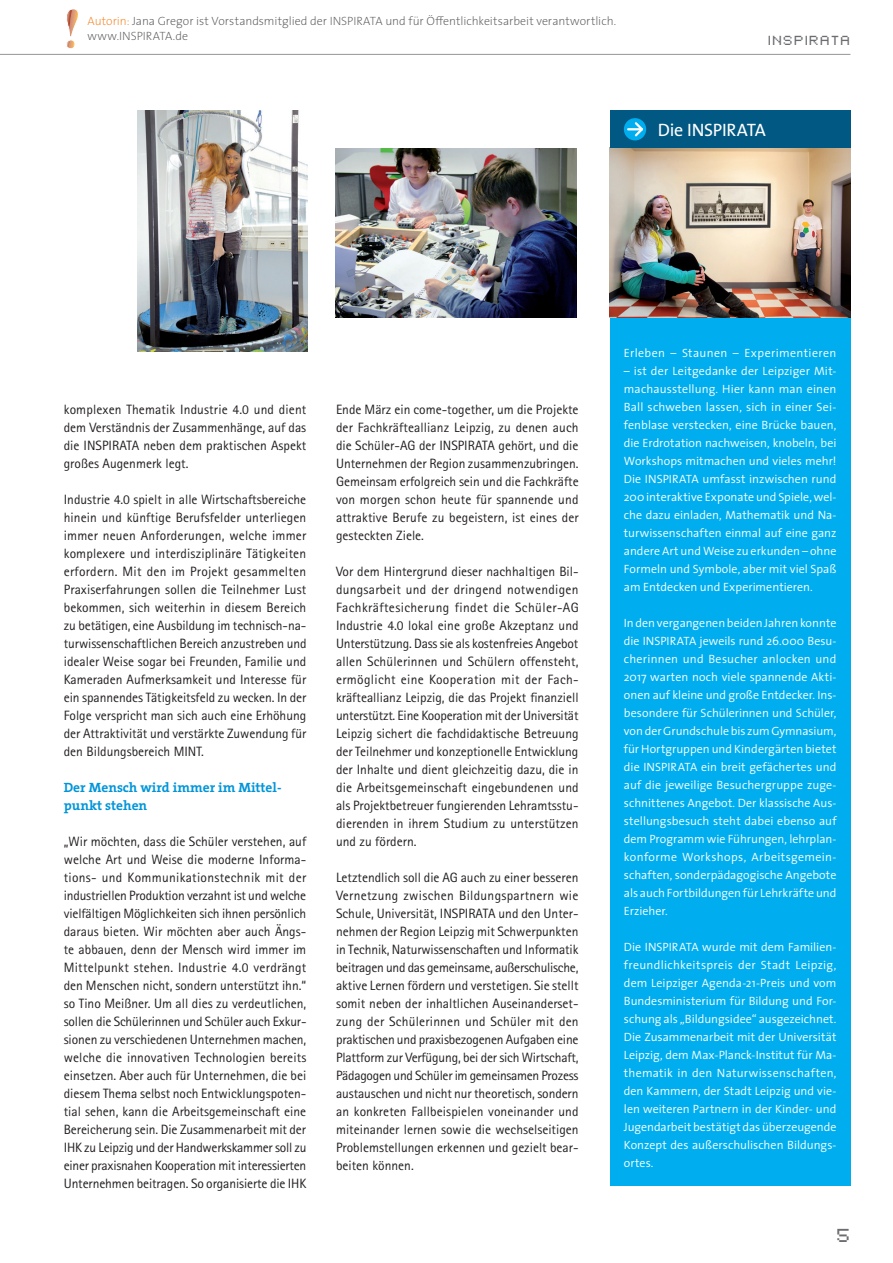
<style>
.page{position:relative;width:893px;height:1263px;background:#fff}
.page>*{position:absolute;margin:0;border:0;box-sizing:border-box;transform-origin:0 0}
.t1{font:18px "The Sans";letter-spacing:-.01em;color:#fff}
.t2{font:15px "Pixel FJ8 pt 1 Normal";color:#6c6d70}
.t3{font:13.5px/18px "Rotis Sans Serif";color:#231f20;text-align:justify}
.t4{font:700 13.5px/18px "The Serif";color:#0095d9}
.t5{font:300 12px/18px "The Sans";letter-spacing:.005em;color:#fff;text-align:justify}
.t6{font:200 12px/15px "The Sans";color:#57585a}
.t7{font:200 12px "The Sans";letter-spacing:.005em;color:#fff}
.t8{font:300 12px "The Sans";letter-spacing:.03em;color:#fff}
.t9{font:10.5px "Pixel FJ8 pt 1 Normal";letter-spacing:.16em;color:#6c6d70}
.s1{color:#f58220}
</style>
<div class="page">
<svg style="left:66px;top:9px;width:12px;height:40px"></svg>
<div style="left:610px;top:138px;width:240px;height:1048px;background:#00aeef"></div>
<img style="left:610px;top:148px;width:240px;height:169px">
<div style="left:610px;top:111px;width:240px;height:37px;background:#005883"></div>
<svg style="left:624px;top:118px;width:22px;height:22px"></svg>
<svg style="left:628px;top:120px;width:17px;height:18px"></svg>
<hr style="left:0;top:54px;width:850px;height:1px;background:#939598">
<img style="left:336px;top:148px;width:240px;height:170px">
<img style="left:137px;top:111px;width:171px;height:240px">
<p class="t6" style="left:88px;top:14px;width:530px"><span class="s1">Autorin:</span> Jana Gregor ist Vorstandsmitglied der INSPIRATA und für Öffentlichkeitsarbeit verantwortlich. www.INSPIRATA.de</p>
<p class="t9" style="left:769px;top:32px;width:83px">INSPIRATA</p>
<h1 class="t1" style="left:658px;top:115px;width:110px">Die INSPIRATA</h1>
<p class="t3" style="left:64px;top:400px;width:244px">komplexen Thematik Industrie 4.0 und dient dem Verständnis der Zusammenhänge, auf das die INSPIRATA neben dem praktischen Aspekt großes Augenmerk legt.</p>
<p class="t3" style="left:64px;top:490px;width:244px">Industrie 4.0 spielt in alle Wirtschaftsbereiche hinein und künftige Berufsfelder unterliegen immer neuen Anforderungen, welche immer komplexere und interdisziplinäre Tätigkeiten erfordern. Mit den im Projekt gesammelten Praxiserfahrungen sollen die Teilnehmer Lust bekommen, sich weiterhin in diesem Bereich zu betätigen, eine Ausbildung im technisch-na&shy;turwissenschaftlichen Bereich anzustreben und idealer Weise sogar bei Freunden, Familie und Kameraden Aufmerksamkeit und Interesse für ein spannendes Tätigkeitsfeld zu wecken. In der Folge verspricht man sich auch eine Erhöhung der Attraktivität und verstärkte Zuwendung für den Bildungsbereich MINT.</p>
<p class="t4" style="left:64px;top:778px;width:219px">Der Mensch wird immer im Mittel&shy;punkt stehen</p>
<p class="t3" style="left:64px;top:832px;width:244px">„Wir möchten, dass die Schüler verstehen, auf welche Art und Weise die moderne Informa&shy;tions- und Kommunikationstechnik mit der industriellen Produktion verzahnt ist und welche vielfältigen Möglichkeiten sich ihnen persönlich daraus bieten. Wir möchten aber auch Ängs&shy;te abbauen, denn der Mensch wird immer im Mittelpunkt stehen. Industrie 4.0 verdrängt den Menschen nicht, sondern unterstützt ihn.“ so Tino Meißner. Um all dies zu verdeutlichen, sollen die Schülerinnen und Schüler auch Exkur&shy;sionen zu verschiedenen Unternehmen machen, welche die innovativen Technologien bereits einsetzen. Aber auch für Unternehmen, die bei diesem Thema selbst noch Entwicklungspoten&shy;tial sehen, kann die Arbeitsgemeinschaft eine Bereicherung sein. Die Zusammenarbeit mit der IHK zu Leipzig und der Handwerkskammer soll zu einer praxisnahen Kooperation mit interessierten Unternehmen beitragen. So organisierte die IHK</p>
<p class="t3" style="left:336px;top:400px;width:244px">Ende März ein come-together, um die Projekte der Fachkräfteallianz Leipzig, zu denen auch die Schüler-AG der INSPIRATA gehört, und die Unternehmen der Region zusammenzubringen.<br>Gemeinsam erfolgreich sein und die Fachkräfte von morgen schon heute für spannende und attraktive Berufe zu begeistern, ist eines der gesteckten Ziele.</p>
<p class="t3" style="left:336px;top:562px;width:244px">Vor dem Hintergrund dieser nachhaltigen Bil&shy;dungsarbeit und der dringend notwendigen Fachkräftesicherung findet die Schüler-AG Industrie 4.0 lokal eine große Akzeptanz und Unterstützung. Dass sie als kostenfreies Angebot allen Schülerinnen und Schülern offensteht, ermöglicht eine Kooperation mit der Fach&shy;kräfteallianz Leipzig, die das Projekt finanziell unterstützt. Eine Kooperation mit der Universität Leipzig sichert die fachdidaktische Betreuung der Teilnehmer und konzeptionelle Entwicklung der Inhalte und dient gleichzeitig dazu, die in die Arbeitsgemeinschaft eingebundenen und als Projektbetreuer fungierenden Lehramtsstu&shy;dierenden in ihrem Studium zu unterstützen und zu fördern.</p>
<p class="t3" style="left:336px;top:868px;width:244px">Letztendlich soll die AG auch zu einer besseren Vernetzung zwischen Bildungspartnern wie Schule, Universität, INSPIRATA und den Unter&shy;nehmen der Region Leipzig mit Schwerpunkten in Technik, Naturwissenschaften und Informatik beitragen und das gemeinsame, außerschulische, aktive Lernen fördern und verstetigen. Sie stellt somit neben der inhaltlichen Auseinanderset&shy;zung der Schülerinnen und Schüler mit den praktischen und praxisbezogenen Aufgaben eine Plattform zur Verfügung, bei der sich Wirtschaft, Pädagogen und Schüler im gemeinsamen Prozess austauschen und nicht nur theoretisch, sondern an konkreten Fallbeispielen voneinander und miteinander lernen sowie die wechselseitigen Problemstellungen erkennen und gezielt bear&shy;beiten können.</p>
<p class="t8" style="left:624px;top:342px;width:214px">Erleben – Staunen – Experimentieren</p>
<p class="t5" style="left:624px;top:361px;width:214px">– ist der Leitgedanke der Leipziger Mit&shy;machausstellung. Hier kann man einen Ball schweben lassen, sich in einer Sei&shy;fenblase verstecken, eine Brücke bauen, die Erdrotation nachweisen, knobeln, bei Workshops mitmachen und vieles mehr!<br>Die INSPIRATA umfasst inzwischen rund 200 interaktive Exponate und Spiele, wel&shy;che dazu einladen, Mathematik und Na&shy;turwissenschaften einmal auf eine ganz andere Art und Weise zu erkunden – ohne Formeln und Symbole, aber mit viel Spaß am Entdecken und Experimentieren.</p>
<p class="t5" style="left:624px;top:613px;width:214px">In den vergangenen beiden Jahren konnte die INSPIRATA jeweils rund 26.000 Besu&shy;cherinnen und Besucher anlocken und 2017 warten noch viele spannende Akti&shy;onen auf kleine und große Entdecker. Ins&shy;besondere für Schülerinnen und Schüler, von der Grundschule bis zum Gymnasium, für Hortgruppen und Kindergärten bietet die INSPIRATA ein breit gefächertes und auf die jeweilige Besuchergruppe zuge&shy;schnittenes Angebot. Der klassische Aus&shy;stellungsbesuch steht dabei ebenso auf dem Programm wie Führungen, lehrplan&shy;konforme Workshops, Arbeitsgemein&shy;schaften, sonderpädagogische Angebote als auch Fortbildungen für Lehrkräfte und Erzieher.</p>
<p class="t5" style="left:624px;top:937px;width:214px">Die INSPIRATA wurde mit dem Familien&shy;freundlichkeitspreis der Stadt Leipzig, dem Leipziger Agenda-21-Preis und vom Bundesministerium für Bildung und For&shy;schung als „Bildungsidee“ ausgezeichnet.<br>Die Zusammenarbeit mit der Universität Leipzig, dem Max-Planck-Institut für Ma&shy;thematik in den Naturwissenschaften, den Kammern, der Stadt Leipzig und vie&shy;len weiteren Partnern in der Kinder- und Jugendarbeit bestätigt das überzeugende Konzept des außerschulischen Bildungs&shy;ortes.</p>
<p class="t7" style="left:640px;top:632px;width:204px">www.science-on-stage.de/festival2016</p>
<p class="t2" style="left:837px;top:1223px;width:15px">5</p>
</div>
